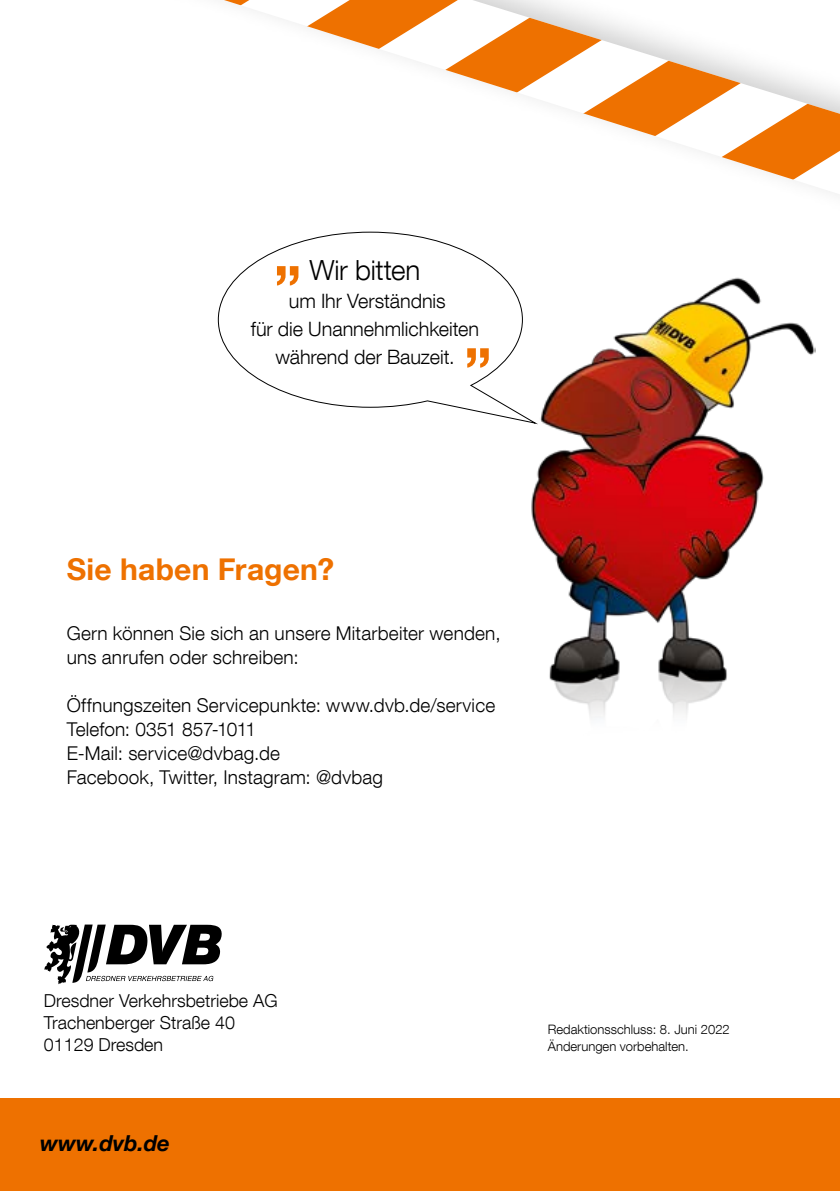
<style>
.page{position:relative;width:840px;height:1191px;background:#fff}
.page>*{position:absolute;margin:0;border:0;box-sizing:border-box;transform-origin:0 0}
.t1{font:700 30px "Helvetica Neue LT Com";letter-spacing:.005em;color:#ee7100}
.t2{font:300 27.8px "Helvetica Neue LT Com";letter-spacing:-.01em;color:#000}
.t3{font:italic 700 22px "Helvetica Neue LT Com";color:#000}
.t4{font:300 19.8px/27.8px "Helvetica Neue LT Com";letter-spacing:-.005em;color:#000;text-align:center}
.t5{font:300 19px/24px "Helvetica Neue LT Com";letter-spacing:.01em;color:#000}
.t6{font:300 17.8px/22px "Helvetica Neue LT Com";color:#000}
.t7{font:300 13px/17px "Helvetica Neue LT Com";color:#000}
</style>
<div class="page">
<div style="left:0;top:1098px;width:839px;height:93px;background:#ee7100"></div>
<svg style="left:217px;top:283px;width:307px;height:139px"></svg>
<svg style="left:277px;top:283px;width:21px;height:2px"></svg>
<img style="left:524px;top:283px;width:290px;height:435px">
<svg style="left:467px;top:348px;width:21px;height:20px"></svg>
<svg style="left:44px;top:924px;width:178px;height:60px"></svg>
<svg style="left:224px;top:0;width:423px;height:134px"></svg>
<svg style="left:647px;top:33px;width:192px;height:159px"></svg>
<h2 class="t2" style="left:309px;top:253px;width:112px">Wir bitten</h2>
<p class="t4" style="left:251px;top:287px;width:230px">um Ihr Verständnis<br>für die Unannehmlichkeiten während der Bauzeit.</p>
<h1 class="t1" style="left:67px;top:550px;width:269px">Sie haben Fragen?</h1>
<p class="t5" style="left:67px;top:621px;width:435px">Gern können Sie sich an unsere Mitarbeiter wenden, uns anrufen oder schreiben:</p>
<p class="t5" style="left:67px;top:693px;width:430px">Öffnungszeiten Servicepunkte: www.dvb.de/service Telefon: 0351 857-1011<br>E-Mail: service@dvbag.de<br>Facebook, Twitter, Instagram: @dvbag</p>
<p class="t6" style="left:44px;top:989px;width:235px">Dresdner Verkehrsbetriebe AG<br>Trachenberger Straße 40<br>01129 Dresden</p>
<p class="t3" style="left:40px;top:1129px;width:131px">www.dvb.de</p>
<p class="t7" style="left:547px;top:1020px;width:183px">Redaktionsschluss: 8. Juni 2022<br>Änderungen vorbehalten.</p>
</div>
